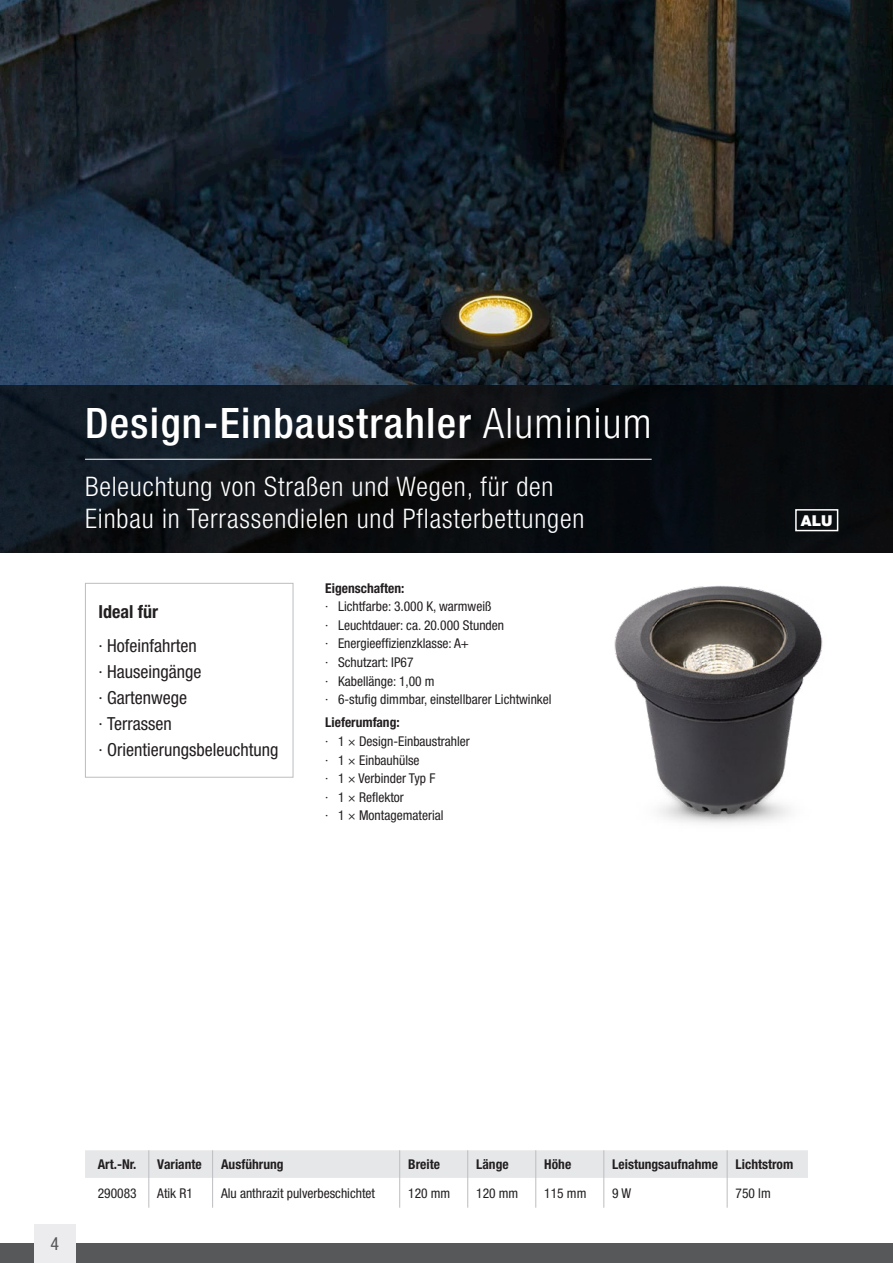
<style>
.page{position:relative;width:893px;height:1263px;background:#fff}
.page>*{position:absolute;margin:0;border:0;box-sizing:border-box;transform-origin:0 0}
.t1{font:500 condensed 42px "Helvetica Neue LT Pro";letter-spacing:.03em;color:#fff}
.t2{font:300 condensed 27px/32.4px "Helvetica Neue LT Pro";letter-spacing:.03em;color:#fff}
.t3{font:condensed 18px/25.8px "Helvetica Neue LT Pro";color:#231f20}
.t4{font:700 condensed 18px "Helvetica Neue LT Pro";color:#231f20}
.t5{font:condensed 18px "Helvetica Neue LT Pro";color:#57585a}
.t6{font:900 15px "Helvetica Neue LT Pro";color:#fff}
.t7{font:condensed 13.5px/18.6px "Helvetica Neue LT Pro";color:#231f20}
.t8{font:700 condensed 13.5px "Helvetica Neue LT Pro";color:#231f20}
.s1{font-weight:300}
</style>
<div class="page">
<img style="left:0;top:0;width:893px;height:383px">
<svg style="left:0;top:383px;width:893px;height:170px;fill:#0d1114"></svg>
<div style="left:85px;top:583px;width:208px;height:195px;border:1px solid #bcbdc0"></div>
<div style="left:0;top:1243px;width:893px;height:20px;background:#57585a"></div>
<hr style="left:85px;top:459px;width:567px;height:1px;background:#fff">
<img style="left:528px;top:496px;width:365px;height:328px">
<div style="left:795px;top:509px;width:43px;height:22px;border:2px solid #fff"></div>
<div style="left:34px;top:1225px;width:42px;height:38px;background:#ececee"></div>
<svg style="left:85px;top:1150px;width:723px;height:58px"></svg>
<hr style="left:467px;top:1178px;width:1px;height:30px;background:#bcbdc0">
<hr style="left:535px;top:1178px;width:1px;height:30px;background:#bcbdc0">
<hr style="left:603px;top:1178px;width:1px;height:30px;background:#bcbdc0">
<hr style="left:727px;top:1178px;width:1px;height:30px;background:#bcbdc0">
<h1 class="t1" style="left:85px;top:398px;width:568px">Design-Einbaustrahler <span class="s1">Aluminium</span></h1>
<h2 class="t2" style="left:85px;top:470px;width:501px">Beleuchtung von Straßen und Wegen, für den<br>Einbau in Terrassendielen und Pflasterbettungen</h2>
<h3 class="t4" style="left:99px;top:601px;width:61px">Ideal für</h3>
<h3 class="t3" style="left:99px;top:633px;width:181px">· Hofeinfahrten<br>· Hauseingänge<br>· Gartenwege<br>· Terrassen<br>· Orientierungsbeleuchtung</h3>
<p class="t8" style="left:325px;top:580px;width:81px">Eigenschaften:</p>
<p class="t7" style="left:325px;top:597px;width:228px">· Lichtfarbe: 3.000 K, warmweiß<br>· Leuchtdauer: ca. 20.000 Stunden<br>· Energieeffizienzklasse: A+<br>· Schutzart: IP67<br>· Kabellänge: 1,00 m<br>· 6-stufig dimmbar, einstellbarer Lichtwinkel</p>
<p class="t8" style="left:325px;top:714px;width:76px">Lieferumfang:</p>
<p class="t7" style="left:325px;top:732px;width:146px">· 1 × Design-Einbaustrahler · 1 × Einbauhülse<br>· 1 × Verbinder Typ F<br>· 1 × Reflektor<br>· 1 × Montagematerial</p>
<p class="t6" style="left:801px;top:511px;width:33px">ALU</p>
<h3 class="t5" style="left:51px;top:1233px;width:10px">4</h3>
<p class="t8" style="left:98px;top:1156px;width:40px">Art.-Nr.</p>
<p class="t8" style="left:157px;top:1156px;width:46px">Variante</p>
<p class="t8" style="left:221px;top:1156px;width:64px">Ausführung</p>
<p class="t8" style="left:408px;top:1156px;width:33px">Breite</p>
<p class="t8" style="left:476px;top:1156px;width:34px">Länge</p>
<p class="t8" style="left:544px;top:1156px;width:28px">Höhe</p>
<p class="t8" style="left:612px;top:1156px;width:107px">Leistungsaufnahme</p>
<p class="t8" style="left:736px;top:1156px;width:59px">Lichtstrom</p>
<p class="t7" style="left:98px;top:1183px;width:40px">290083</p>
<p class="t7" style="left:157px;top:1183px;width:37px">Atik R1</p>
<p class="t7" style="left:221px;top:1183px;width:155px">Alu anthrazit pulverbeschichtet</p>
<p class="t7" style="left:408px;top:1183px;width:44px">120 mm</p>
<p class="t7" style="left:476px;top:1183px;width:44px">120 mm</p>
<p class="t7" style="left:544px;top:1183px;width:44px">115 mm</p>
<p class="t7" style="left:612px;top:1183px;width:20px">9 W</p>
<p class="t7" style="left:736px;top:1183px;width:37px">750 lm</p>
</div>
